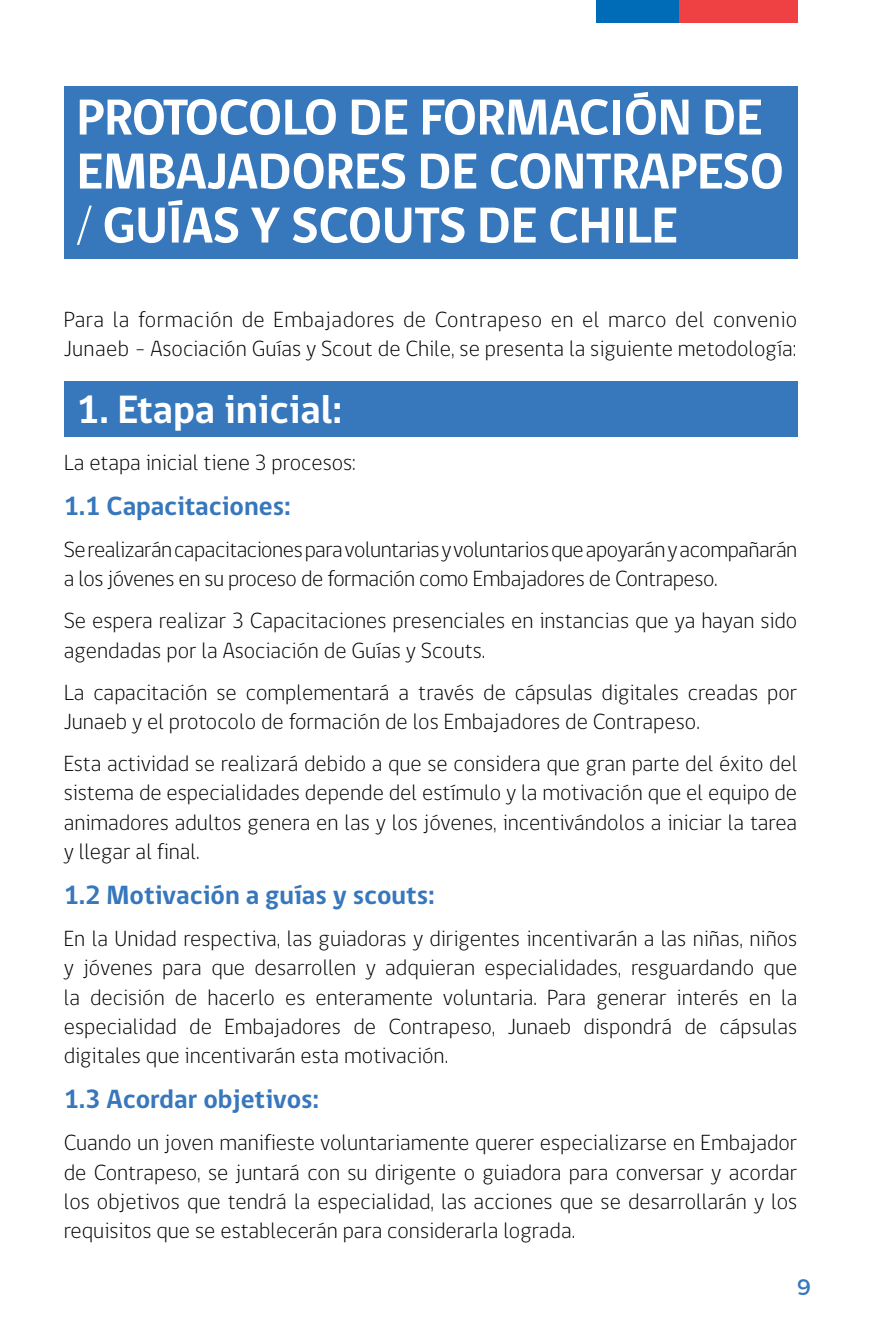
<style>
.page{position:relative;width:893px;height:1340px;background:#fff}
.page>*{position:absolute;margin:0;border:0;box-sizing:border-box;transform-origin:0 0}
.t1{font:700 51.75px/54px "gob CL";letter-spacing:-.01em;color:#fff}
.t2{font:700 40.5px "gob CL";color:#fff}
.t3{font:700 27px "gob CL";color:#3777bc}
.t4{font:300 22.5px/29.2px "gob CL";color:#000}
.t5{font:300 22.5px/29.2px "gob CL";letter-spacing:-.02em;color:#000}
.t6{font:22.5px "Montserrat";color:#3777bc}
</style>
<div class="page">
<div style="left:678px;top:0;width:119px;height:22px;background:#ef4144"></div>
<div style="left:596px;top:0;width:82px;height:22px;background:#006cb7"></div>
<div style="left:64px;top:381px;width:733px;height:56px;background:#3777bc"></div>
<div style="left:64px;top:86px;width:733px;height:172px;background:#3777bc"></div>
<h1 class="t1" style="left:77px;top:91px;width:709px">PROTOCOLO DE FORMACIÓN DE<br>EMBAJADORES DE CONTRAPESO / GUÍAS Y SCOUTS DE CHILE</h1>
<p class="t4" style="left:64px;top:305px;width:735px">Para la formación de Embajadores de Contrapeso en el marco del convenio<br>Junaeb – Asociación Guías y Scout de Chile, se presenta la siguiente metodología:</p>
<h2 class="t2" style="left:77px;top:381px;width:267px">1. Etapa inicial:</h2>
<p class="t4" style="left:64px;top:448px;width:294px">La etapa inicial tiene 3 procesos:</p>
<p class="t3" style="left:64px;top:487px;width:228px">1.1 Capacitaciones:</p>
<p class="t5" style="left:64px;top:535px;width:735px">Se realizarán capacitaciones para voluntarias y voluntarios que apoyarán y acompañarán a los jóvenes en su proceso de formación como Embajadores de Contrapeso.</p>
<p class="t4" style="left:64px;top:607px;width:735px">Se espera realizar 3 Capacitaciones presenciales en instancias que ya hayan sido agendadas por la Asociación de Guías y Scouts.</p>
<p class="t4" style="left:64px;top:678px;width:735px">La capacitación se complementará a través de cápsulas digitales creadas por<br>Junaeb y el protocolo de formación de los Embajadores de Contrapeso.</p>
<p class="t4" style="left:64px;top:749px;width:735px;text-align:justify">Esta actividad se realizará debido a que se considera que gran parte del éxito del sistema de especialidades depende del estímulo y la motivación que el equipo de animadores adultos genera en las y los jóvenes, incentivándolos a iniciar la tarea y llegar al final.</p>
<p class="t3" style="left:64px;top:876px;width:372px">1.2 Motivación a guías y scouts:</p>
<p class="t4" style="left:64px;top:924px;width:735px;text-align:justify">En la Unidad respectiva, las guiadoras y dirigentes incentivarán a las niñas, niños y jóvenes para que desarrollen y adquieran especialidades, resguardando que la decisión de hacerlo es enteramente voluntaria. Para generar interés en la especialidad de Embajadores de Contrapeso, Junaeb dispondrá de cápsulas digitales que incentivarán esta motivación.</p>
<p class="t3" style="left:64px;top:1080px;width:257px">1.3 Acordar objetivos:</p>
<p class="t4" style="left:64px;top:1128px;width:735px;text-align:justify">Cuando un joven manifieste voluntariamente querer especializarse en Embajador de Contrapeso, se juntará con su dirigente o guiadora para conversar y acordar los objetivos que tendrá la especialidad, las acciones que se desarrollarán y los requisitos que se establecerán para considerarla lograda.</p>
<p class="t6" style="left:797px;top:1268px;width:15px">9</p>
</div>
